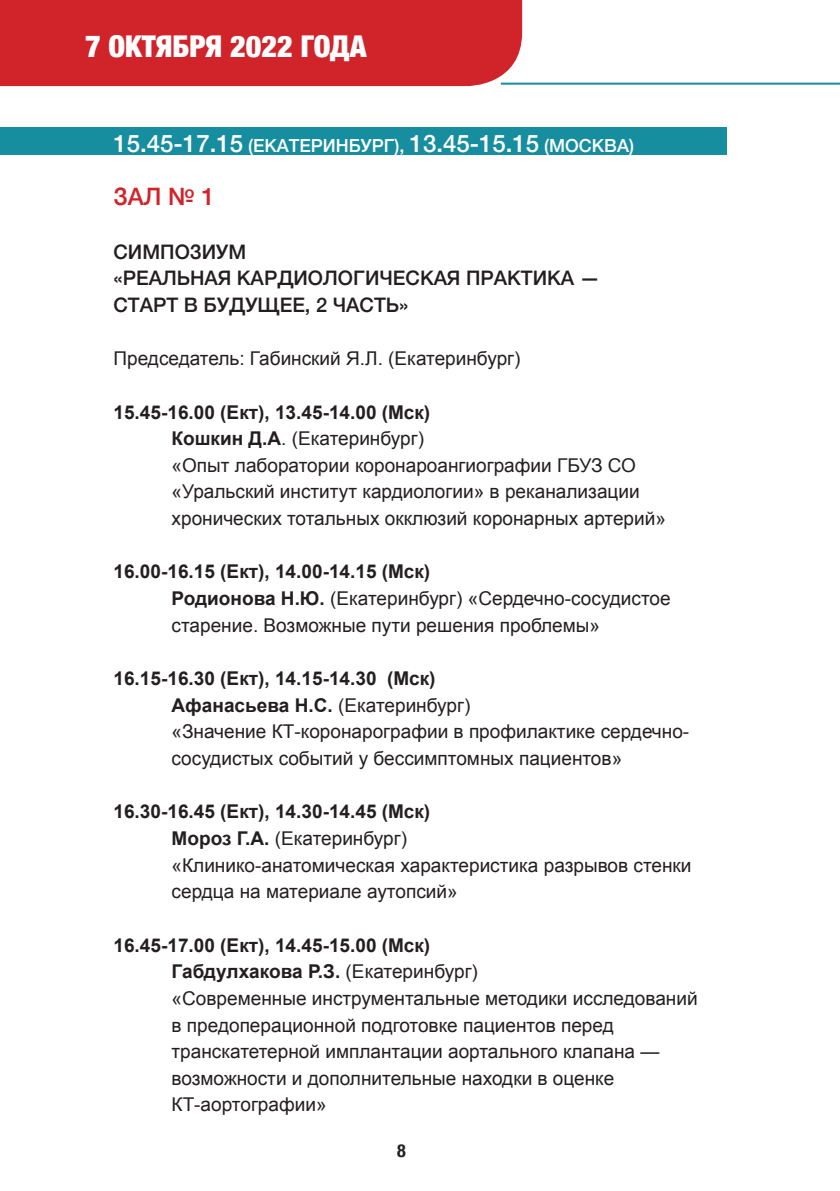
<style>
.page{position:relative;width:840px;height:1191px;background:#fff}
.page>*{position:absolute;margin:0;border:0;box-sizing:border-box;transform-origin:0 0}
.t1{font:900 condensed 30px "Helvetica Neue";color:#fff}
.t2{font:500 24px "Helvetica Neue";color:#d1232a}
.t3{font:500 20px/26.6px "Helvetica Neue";color:#231f20}
.t4{font:19px/26.6px "Arial";color:#231f20}
.t5{font:500 18px "Helvetica Neue";color:#fff}
.t6{font:700 condensed 18px "Helvetica Neue";color:#231f20}
.s1{font-size:24px}
.s2{font-weight:700}
.s3{font-family:"Arial";font-weight:400;font-stretch:normal;font-size:20px;color:#fff}
</style>
<div class="page">
<hr style="left:500px;top:83px;width:339px;height:2px;background:#168e9f">
<div style="left:0;top:0;width:522px;height:86px;background:#d1232a"></div>
<div style="left:0;top:127px;width:726px;height:28px;background:#168e9f"></div>
<h1 class="t1" style="left:85px;top:21px;width:283px">7 ОКТЯБРЯ 2022 ГОДА</h1>
<p class="t5" style="left:113px;top:131px;width:521px"><span class="s1">15.45-17.15</span> (ЕКАТЕРИНБУРГ), <span class="s1">13.45-15.15</span> (МОСКВА)</p>
<p class="t2" style="left:113px;top:177px;width:103px">ЗАЛ № 1</p>
<p class="t3" style="left:113px;top:236px;width:487px">СИМПОЗИУМ<br>«РЕАЛЬНАЯ КАРДИОЛОГИЧЕСКАЯ ПРАКТИКА —<br>СТАРТ В БУДУЩЕЕ, 2 ЧАСТЬ»</p>
<p class="t4" style="left:113px;top:345px;width:408px">Председатель: Габинский Я.Л. (Екатеринбург)</p>
<p class="t4" style="left:171px;top:399px;width:495px;text-indent:-58px"><span class="s2">15.45-16.00 (Ект), 13.45-14.00 (Мск)<br>Кошкин Д.А</span>. (Екатеринбург)<br>«Опыт лаборатории коронароангиографии ГБУЗ СО «Уральский институт кардиологии» в реканализации хронических тотальных окклюзий коронарных артерий»</p>
<p class="t4" style="left:171px;top:558px;width:500px;text-indent:-58px"><span class="s2">16.00-16.15 (Ект), 14.00-14.15 (Мск)<br>Родионова Н.Ю.</span> (Екатеринбург) «Сердечно-сосудистое старение. Возможные пути решения проблемы»</p>
<p class="t4" style="left:171px;top:665px;width:519px;text-indent:-58px"><span class="s2">16.15-16.30 (Ект), 14.15-14.30 (Мск)<br>Афанасьева Н.С.</span> (Екатеринбург)<br>«Значение КТ-коронарографии в профилактике сердечно&shy;сосудистых событий у бессимптомных пациентов»</p>
<p class="t4" style="left:171px;top:798px;width:521px;text-indent:-58px"><span class="s2">16.30-16.45 (Ект), 14.30-14.45 (Мск)<br>Мороз Г.А.</span> (Екатеринбург)<br>«Клинико-анатомическая характеристика разрывов стенки сердца на материале аутопсий»</p>
<p class="t4" style="left:171px;top:931px;width:527px;text-indent:-58px"><span class="s2">16.45-17.00 (Ект), 14.45-15.00 (Мск)<br>Габдулхакова Р.З.</span> (Екатеринбург)<br>«Современные инструментальные методики исследований в предоперационной подготовке пациентов перед транскатетерной имплантации аортального клапана — возможности и дополнительные находки в оценке КТ-аортографии»</p>
<p class="t6" style="left:397px;top:1135px;width:22px">8 <span class="s3">|</span></p>
</div>
